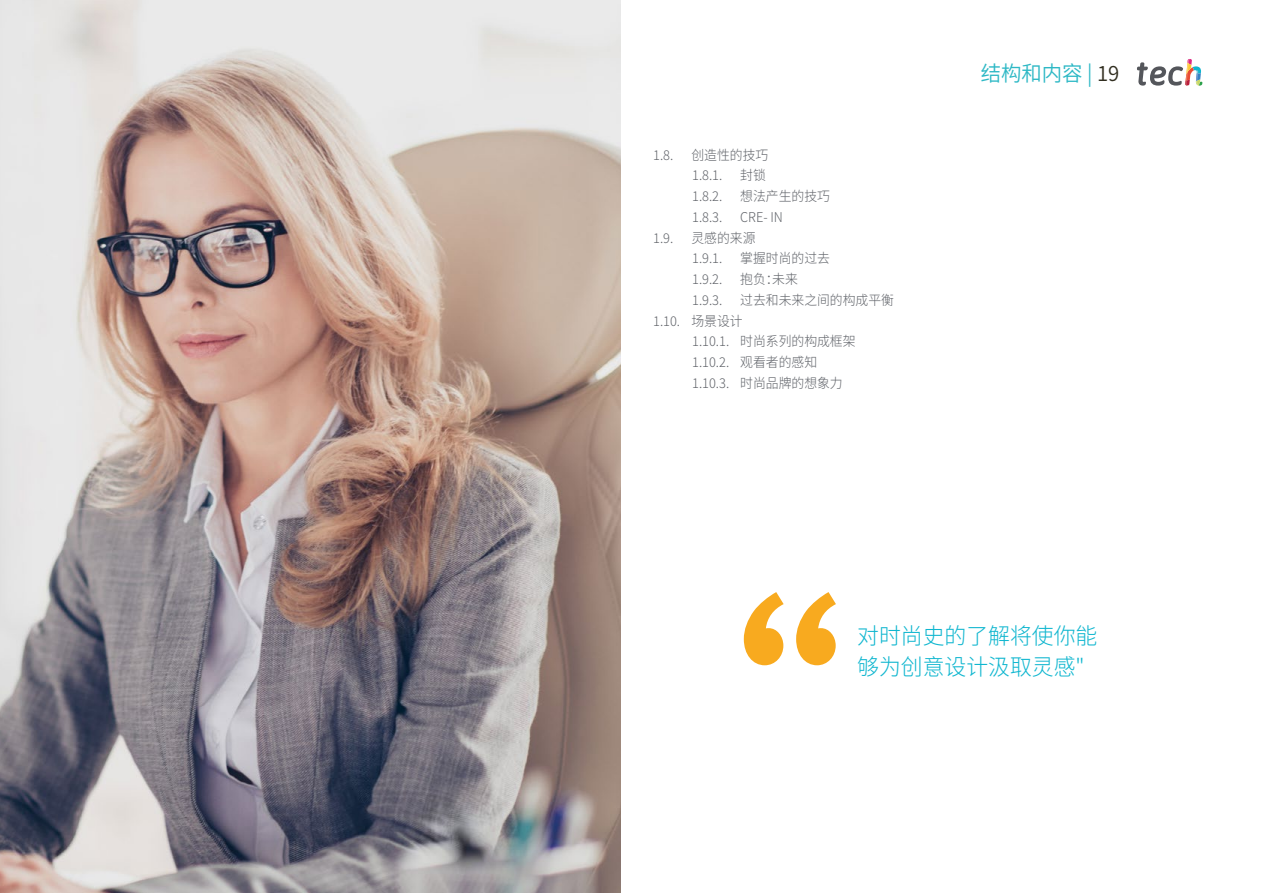
<style>
.page{position:relative;width:1263px;height:893px;background:#fff}
.page>*{position:absolute;margin:0;border:0;box-sizing:border-box;transform-origin:0 0}
.t1{font:300 22.5px/31.5px "Source Han Sans CN";color:#0fb6cf}
.t2{font:21px "Source Han Sans CN";color:#2db8c5}
.t3{font:300 13.5px/20.7px "Source Han Sans CN";color:#61646a;scale:.95 1}
.s1{color:#312e20}
</style>
<div class="page">
<img style="left:0;top:0;width:621px;height:893px">
<svg style="left:1137px;top:59px;width:65px;height:27px"></svg>
<svg style="left:744px;top:592px;width:92px;height:73px"></svg>
<p class="t3" style="left:653px;top:145px;width:23px">1.8.</p>
<p class="t3" style="left:691px;top:145px;width:83px">创造性的技巧<br>1.8.1.</p>
<p class="t3" style="left:740px;top:165px;width:29px">封锁</p>
<p class="t3" style="left:692px;top:186px;width:33px">1.8.2.</p>
<p class="t3" style="left:740px;top:186px;width:96px">想法产生的技巧</p>
<p class="t3" style="left:692px;top:207px;width:33px">1.8.3.</p>
<p class="t3" style="left:740px;top:207px;width:47px">CRE- IN</p>
<p class="t3" style="left:653px;top:228px;width:23px">1.9.</p>
<p class="t3" style="left:691px;top:228px;width:69px">灵感的来源<br>1.9.1.</p>
<p class="t3" style="left:740px;top:248px;width:96px">掌握时尚的过去</p>
<p class="t3" style="left:692px;top:269px;width:33px">1.9.2.</p>
<p class="t3" style="left:740px;top:269px;width:62px">抱负：未来</p>
<p class="t3" style="left:692px;top:290px;width:33px">1.9.3.</p>
<p class="t3" style="left:740px;top:290px;width:164px">过去和未来之间的构成平衡</p>
<p class="t3" style="left:653px;top:311px;width:96px">1.10. 场景设计</p>
<p class="t3" style="left:692px;top:331px;width:174px">1.10.1. 时尚系列的构成框架</p>
<p class="t3" style="left:692px;top:352px;width:133px">1.10.2. 观看者的感知</p>
<p class="t3" style="left:692px;top:373px;width:160px">1.10.3. 时尚品牌的想象力</p>
<h2 class="t2" style="left:981px;top:61px;width:140px">结构和内容 | <span class="s1">19</span></h2>
<h1 class="t1" style="left:857px;top:620px;width:242px">对时尚史的了解将使你能够为创意设计汲取灵感"</h1>
</div>
